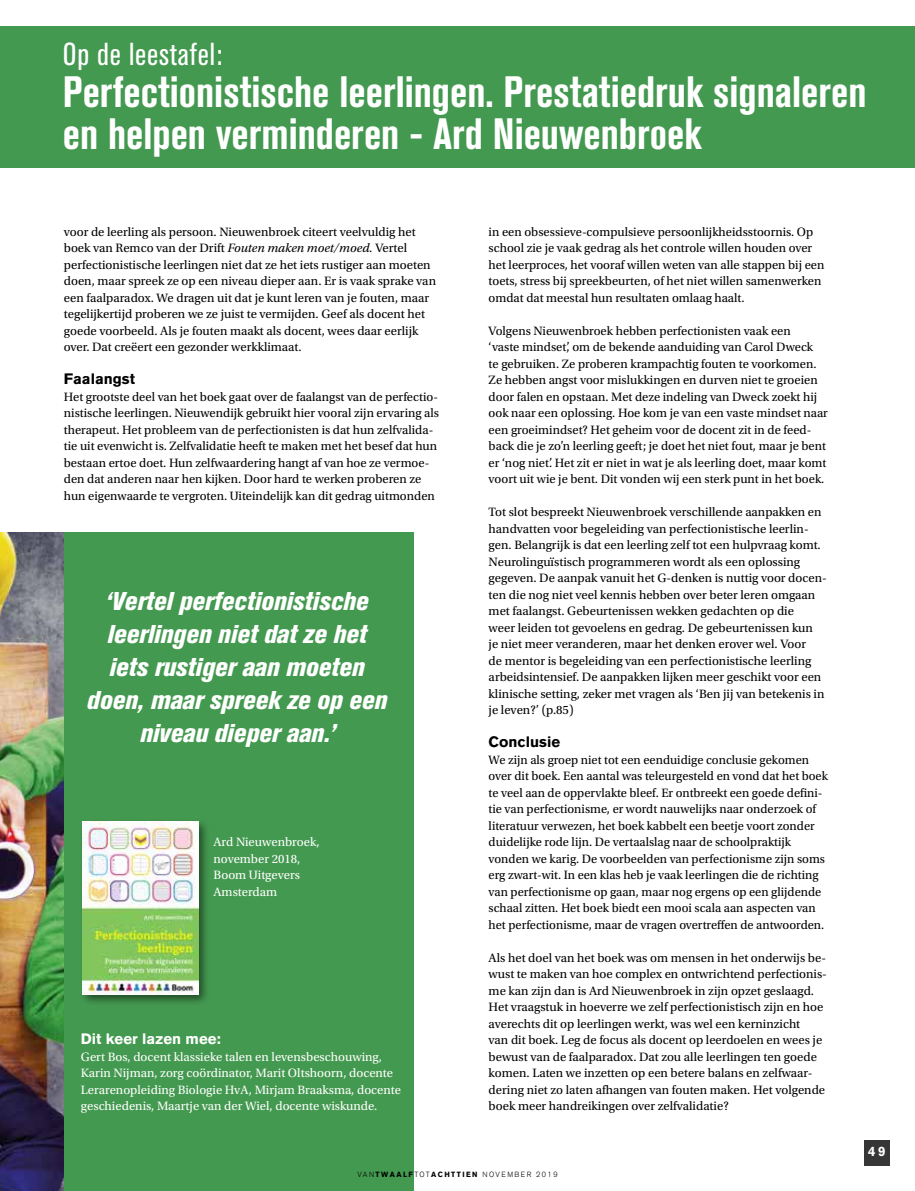
<style>
.page{position:relative;width:915px;height:1191px;background:#fff}
.page>*{position:absolute;margin:0;border:0;box-sizing:border-box;transform-origin:0 0}
.t1{font:700 condensed 43.5px/42px "Akzidenz Grotesk BQ";color:#fff}
.t2{font:condensed 31.5px "Akzidenz Grotesk BQ";letter-spacing:.025em;color:#fff}
.t3{font:25.5px/33px "Akzidenz Grotesk BQ X Bd Cnd It Alt";color:#fff;text-align:center}
.t4{font:700 15px "Akzidenz Grotesk BQ";color:#000}
.t5{font:700 15px "Akzidenz Grotesk BQ";color:#fff}
.t6{font:700 13.5px "Akzidenz Grotesk BQ";color:#fff}
.t7{font:12.75px/16.5px "Utopia Std";color:#000}
.t8{font:12.75px/16.5px "Utopia Std";color:#fff}
.t9{font:300 7.5px "Akzidenz Grotesk BQ";letter-spacing:.2em;color:#000}
.s1{font-style:italic}
.s2{font-weight:700}
</style>
<div class="page">
<div style="left:0;top:26px;width:914px;height:142px;background:#449950"></div>
<img style="left:0;top:532px;width:64px;height:659px">
<div style="left:64px;top:532px;width:349px;height:659px;background:#449950"></div>
<div style="left:79px;top:818px;width:131px;height:188px;background:#000;opacity:.5"></div>
<img style="left:83px;top:821px;width:115px;height:173px">
<div style="left:863px;top:1140px;width:26px;height:25px;background:#373636"></div>
<h2 class="t2" style="left:63px;top:37px;width:161px">Op de leestafel:</h2>
<h1 class="t1" style="left:63px;top:71px;width:805px">Perfectionistische leerlingen. Prestatiedruk signaleren en helpen verminderen - Ard Nieuwenbroek</h1>
<p class="t7" style="left:64px;top:223px;width:373px">voor de leerling als persoon. Nieuwenbroek citeert veelvuldig het boek van Remco van der Drift <span class="s1">Fouten maken moet/moed.</span> Vertel perfectionistische leerlingen niet dat ze het iets rustiger aan moeten doen, maar spreek ze op een niveau dieper aan. Er is vaak sprake van een faalparadox. We dragen uit dat je kunt leren van je fouten, maar tegelijkertijd proberen we ze juist te vermijden. Geef als docent het goede voorbeeld. Als je fouten maakt als docent, wees daar eerlijk over. Dat creëert een gezonder werkklimaat.</p>
<p class="t4" style="left:64px;top:370px;width:73px">Faalangst</p>
<p class="t7" style="left:64px;top:388px;width:376px">Het grootste deel van het boek gaat over de faalangst van de perfectio&shy;nistische leerlingen. Nieuwendijk gebruikt hier vooral zijn ervaring als therapeut. Het probleem van de perfectionisten is dat hun zelfvalida&shy;tie uit evenwicht is. Zelfvalidatie heeft te maken met het besef dat hun bestaan ertoe doet. Hun zelfwaardering hangt af van hoe ze vermoe&shy;den dat anderen naar hen kijken. Door hard te werken proberen ze hun eigenwaarde te vergroten. Uiteindelijk kan dit gedrag uitmonden</p>
<h3 class="t3" style="left:86px;top:585px;width:302px">‘Vertel perfectionistische leerlingen niet dat ze het iets rustiger aan moeten doen, maar spreek ze op een niveau dieper aan.’</h3>
<p class="t8" style="left:213px;top:834px;width:107px">Ard Nieuwenbroek, november 2018,<br>Boom Uitgevers<br>Amsterdam</p>
<p class="t5" style="left:81px;top:1030px;width:141px">Dit keer lazen mee:</p>
<p class="t8" style="left:81px;top:1048px;width:321px">Gert Bos, docent klassieke talen en levensbeschouwing, Karin Nijman, zorg coördinator, Marit Oltshoorn, docente Lerarenopleiding Biologie HvA, Mirjam Braaksma, docente geschiedenis, Maartje van der Wiel, docente wiskunde.</p>
<p class="t7" style="left:488px;top:223px;width:337px">in een obsessieve-compulsieve persoonlijkheidsstoornis. Op school zie je vaak gedrag als het controle willen houden over het leerproces, het vooraf willen weten van alle stappen bij een toets, stress bij spreekbeurten, of het niet willen samenwerken omdat dat meestal hun resultaten omlaag haalt.</p>
<p class="t7" style="left:488px;top:322px;width:341px">Volgens Nieuwenbroek hebben perfectionisten vaak een<br>‘vaste mindset’, om de bekende aanduiding van Carol Dweck<br>te gebruiken. Ze proberen krampachtig fouten te voorkomen.<br>Ze hebben angst voor mislukkingen en durven niet te groeien door falen en opstaan. Met deze indeling van Dweck zoekt hij ook naar een oplossing. Hoe kom je van een vaste mindset naar een groeimindset? Het geheim voor de docent zit in de feed&shy;back die je zo’n leerling geeft; je doet het niet fout, maar je bent er ‘nog niet’. Het zit er niet in wat je als leerling doet, maar komt voort uit wie je bent. Dit vonden wij een sterk punt in het boek.</p>
<p class="t7" style="left:488px;top:504px;width:339px">Tot slot bespreekt Nieuwenbroek verschillende aanpakken en handvatten voor begeleiding van perfectionistische leerlin&shy;gen. Belangrijk is dat een leerling zelf tot een hulpvraag komt.<br>Neurolinguïstisch programmeren wordt als een oplossing gegeven. De aanpak vanuit het G-denken is nuttig voor docen&shy;ten die nog niet veel kennis hebben over beter leren omgaan met faalangst. Gebeurtenissen wekken gedachten op die<br>weer leiden tot gevoelens en gedrag. De gebeurtenissen kun<br>je niet meer veranderen, maar het denken erover wel. Voor<br>de mentor is begeleiding van een perfectionistische leerling arbeidsintensief. De aanpakken lijken meer geschikt voor een klinische setting, zeker met vragen als ‘Ben jij van betekenis in je leven?’ (p.85)</p>
<p class="t4" style="left:488px;top:733px;width:73px">Conclusie</p>
<p class="t7" style="left:488px;top:751px;width:341px">We zijn als groep niet tot een eenduidige conclusie gekomen over dit boek. Een aantal was teleurgesteld en vond dat het boek te veel aan de oppervlakte bleef. Er ontbreekt een goede defini&shy;tie van perfectionisme, er wordt nauwelijks naar onderzoek of literatuur verwezen, het boek kabbelt een beetje voort zonder duidelijke rode lijn. De vertaalslag naar de schoolpraktijk vonden we karig. De voorbeelden van perfectionisme zijn soms erg zwart-wit. In een klas heb je vaak leerlingen die de richting van perfectionisme op gaan, maar nog ergens op een glijdende schaal zitten. Het boek biedt een mooi scala aan aspecten van het perfectionisme, maar de vragen overtreffen de antwoorden.</p>
<p class="t7" style="left:488px;top:949px;width:340px">Als het doel van het boek was om mensen in het onderwijs be&shy;wust te maken van hoe complex en ontwrichtend perfectionis&shy;me kan zijn dan is Ard Nieuwenbroek in zijn opzet geslaagd.<br>Het vraagstuk in hoeverre we zelf perfectionistisch zijn en hoe averechts dit op leerlingen werkt, was wel een kerninzicht<br>van dit boek. Leg de focus als docent op leerdoelen en wees je bewust van de faalparadox. Dat zou alle leerlingen ten goede komen. Laten we inzetten op een betere balans en zelfwaar&shy;dering niet zo laten afhangen van fouten maken. Het volgende boek meer handreikingen over zelfvalidatie?</p>
<p class="t9" style="left:357px;top:1170px;width:201px">VAN<span class="s2">TWAALF</span>TOT<span class="s2">ACHTTIEN</span> NOVEMBER 2019</p>
<p class="t6" style="left:867px;top:1143px;width:19px">49</p>
</div>
